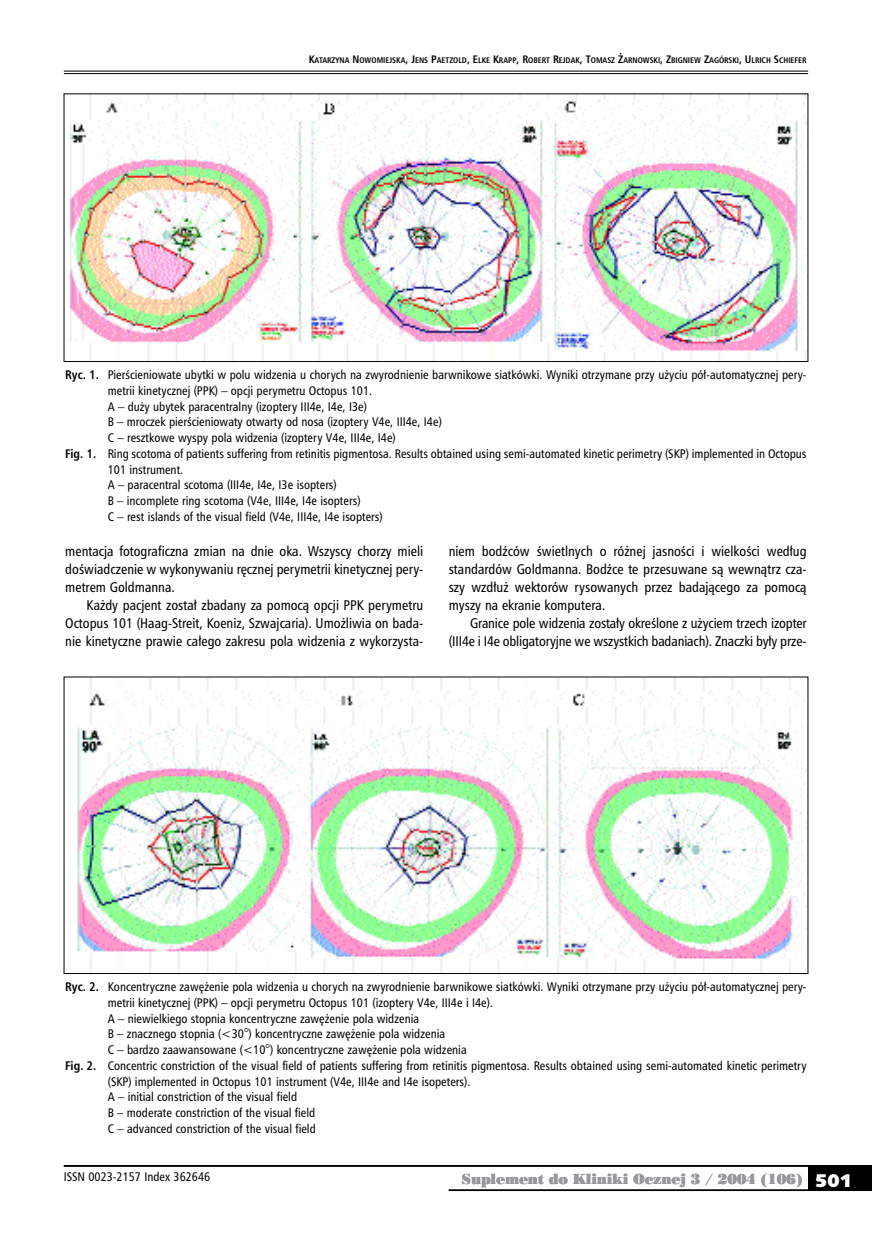
<style>
.page{position:relative;width:872px;height:1234px;background:#fff}
.page>*{position:absolute;margin:0;border:0;box-sizing:border-box;transform-origin:0 0}
.t1{font:13.5px/18px "Humnst 777 Cn PL";color:#000;text-align:justify}
.t2{font:13.5px "Poster Bodoni PL";letter-spacing:-.015em;color:#98989c}
.t3{font:12px "Humnst 777 Cn PL";color:#000}
.t4{font:700 7.8px "Humnst 777 Cn PL";color:#000}
.s1{font-size:10.5px}
.s2{font-weight:700}
.s3{font-size:13.5px}
.s4{font-family:"Humanst 531 U Blk PL";font-size:18px;color:#fff}
</style>
<div class="page">
<hr style="left:64px;top:71px;width:744px;height:1px;background:#000">
<hr style="left:64px;top:73px;width:744px;height:1px;background:#000">
<div style="left:808px;top:1165px;width:64px;height:25px;background:#000"></div>
<hr style="left:64px;top:1164px;width:808px;height:2px;background:#000">
<hr style="left:449px;top:1189px;width:423px;height:1px;background:#000">
<img style="left:69px;top:96px;width:737px;height:263px">
<img style="left:77px;top:678px;width:729px;height:293px">
<p class="t4" style="left:309px;top:55px;width:499px"><span class="s1">K</span>ATARZYNA <span class="s1">N</span> OWOMIEJSKA<span class="s1">, J</span> ENS <span class="s1">P</span>AETZOLD<span class="s1">, E</span> LKE <span class="s1">K</span>RAPP<span class="s1">, R</span>OBERT <span class="s1">R</span>EJDAK<span class="s1">, T</span>OMASZ <span class="s1">Ż</span>ARNOWSKI<span class="s1">, Z</span> BIGNIEW <span class="s1">Z</span>AGÓRSKI<span class="s1">, U</span>LRICH <span class="s1">S</span>CHIEFER</p>
<p class="t3" style="left:65px;top:367px;width:742px"><span class="s2">Ryc. 1.</span> Pierścieniowate ubytki w polu widzenia u chorych na zwyrodnienie barwnikowe siatkówki. Wyniki otrzymane przy użyciu pół-automatycznej pery-</p>
<p class="t3" style="left:108px;top:383px;width:266px">metrii kinetycznej (PPK) – opcji perymetru Octopus 101.</p>
<p class="t3" style="left:108px;top:398px;width:261px">A – duży ubytek paracentralny (izoptery III4e, I4e, I3e)</p>
<p class="t3" style="left:108px;top:414px;width:335px">B – mroczek pierścieniowaty otwarty od nosa (izoptery V4e, III4e, I4e)</p>
<p class="t3" style="left:108px;top:430px;width:289px">C – resztkowe wyspy pola widzenia (izoptery V4e, III4e, I4e)</p>
<p class="t3" style="left:65px;top:446px;width:743px"><span class="s2">Fig. 1.</span> Ring scotoma of patients suffering from retinitis pigmentosa. Results obtained using semi-automated kinetic perimetry (SKP) implemented in Octopus</p>
<p class="t3" style="left:108px;top:461px;width:77px">101 instrument.</p>
<p class="t3" style="left:108px;top:477px;width:230px">A – paracentral scotoma (III4e, I4e, I3e isopters)</p>
<p class="t3" style="left:108px;top:493px;width:254px">B – incomplete ring scotoma (V4e, III4e, I4e isopters)</p>
<p class="t3" style="left:108px;top:509px;width:276px">C – rest islands of the visual field (V4e, III4e, I4e isopters)</p>
<p class="t1" style="left:65px;top:541px;width:359px">mentacja fotograficzna zmian na dnie oka. Wszyscy chorzy mieli doświadczenie w wykonywaniu ręcznej perymetrii kinetycznej pery&shy;metrem Goldmanna.</p>
<p class="t1" style="left:65px;top:595px;width:359px;text-indent:21px">Każdy pacjent został zbadany za pomocą opcji PPK perymetru Octopus 101 (Haag-Streit, Koeniz, Szwajcaria). Umożliwia on bada&shy;nie kinetyczne prawie całego zakresu pola widzenia z wykorzysta-</p>
<p class="t1" style="left:449px;top:541px;width:359px">niem bodźców świetlnych o różnej jasności i wielkości według standardów Goldmanna. Bodźce te przesuwane są wewnątrz cza&shy;szy wzdłuż wektorów rysowanych przez badającego za pomocą myszy na ekranie komputera.</p>
<p class="t1" style="left:449px;top:613px;width:359px;text-align:right">Granice pole widzenia zostały określone z użyciem trzech izopter (III4e i I4e obligatoryjne we wszystkich badaniach). Znaczki były prze-</p>
<p class="t3" style="left:65px;top:978px;width:742px"><span class="s2">Ryc. 2.</span> Koncentryczne zawężenie pola widzenia u chorych na zwyrodnienie barwnikowe siatkówki. Wyniki otrzymane przy użyciu pół-automatycznej pery-</p>
<p class="t3" style="left:108px;top:994px;width:387px">metrii kinetycznej (PPK) – opcji perymetru Octopus 101 (izoptery V4e, III4e i I4e).</p>
<p class="t3" style="left:108px;top:1010px;width:313px">A – niewielkiego stopnia koncentryczne zawężenie pola widzenia</p>
<p class="t3" style="left:108px;top:1026px;width:339px">B – znacznego stopnia (&lt;30<span class="s3">°</span>) koncentryczne zawężenie pola widzenia</p>
<p class="t3" style="left:108px;top:1041px;width:360px">C – bardzo zaawansowane (&lt;10<span class="s3">°</span>) koncentryczne zawężenie pola widzenia</p>
<p class="t3" style="left:65px;top:1057px;width:743px"><span class="s2">Fig. 2.</span> Concentric constriction of the visual field of patients suffering from retinitis pigmentosa. Results obtained using semi-automated kinetic perimetry</p>
<p class="t3" style="left:108px;top:1073px;width:364px">(SKP) implemented in Octopus 101 instrument (V4e, III4e and I4e isopeters).</p>
<p class="t3" style="left:108px;top:1089px;width:191px">A – initial constriction of the visual field</p>
<p class="t3" style="left:108px;top:1104px;width:209px">B – moderate constriction of the visual field</p>
<p class="t3" style="left:108px;top:1120px;width:209px">C – advanced constriction of the visual field</p>
<p class="t3" style="left:64px;top:1168px;width:148px">ISSN 0023-2157 Index 362646</p>
<p class="t2" style="left:461px;top:1169px;width:392px">Suplement do Kliniki Ocznej 3 / 2004 (106) <span class="s4">501</span></p>
</div>
